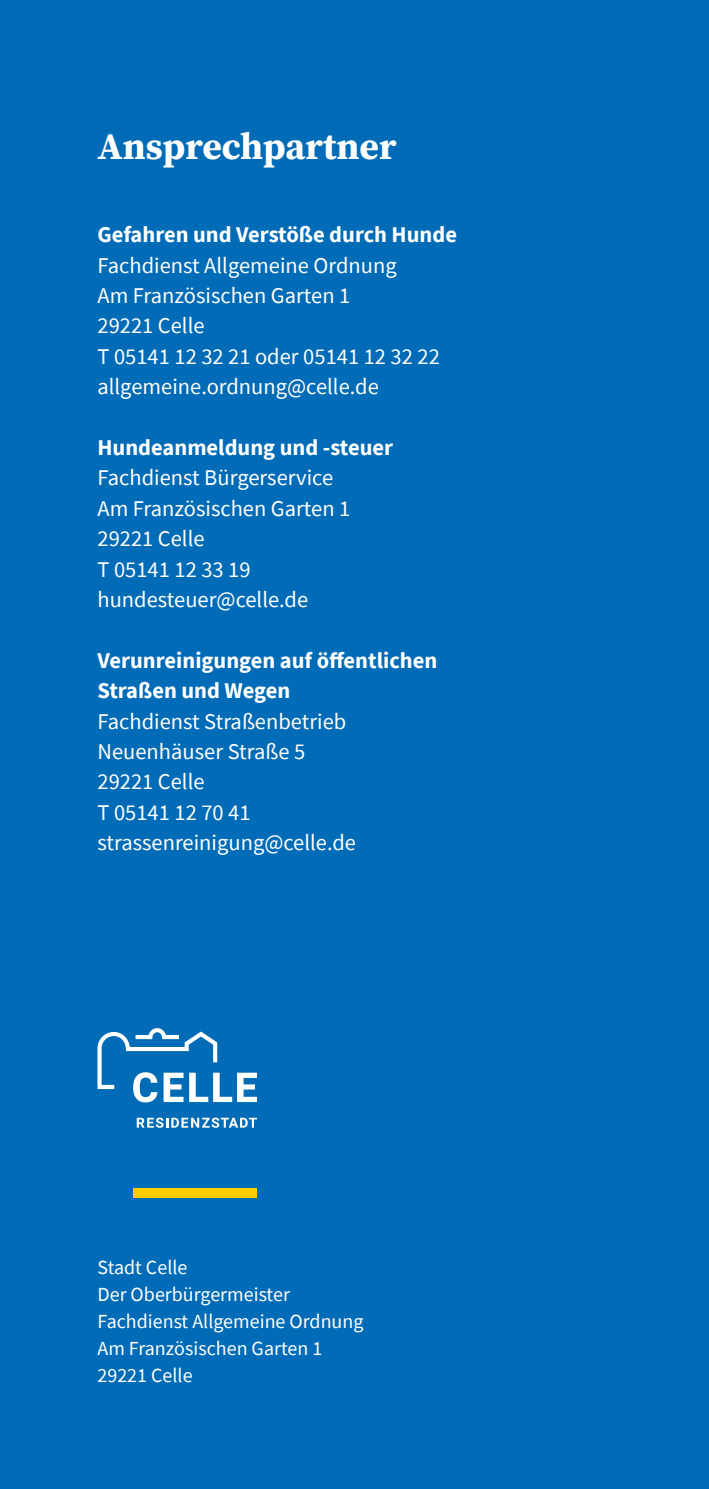
<style>
.page{position:relative;width:709px;height:1489px;background:#fff}
.page>*{position:absolute;margin:0;border:0;box-sizing:border-box;transform-origin:0 0}
.t1{font:700 37.5px "Source Serif Pro";color:#fff}
.t2{font:22.5px/30.5px "Source Sans Pro";color:#fff}
.t3{font:700 22.5px/30.2px "Source Sans Pro";color:#fff}
.t4{font:20px/27px "Source Sans Pro";color:#fff}
</style>
<div class="page">
<div style="left:0;top:0;width:709px;height:1488px;background:#006bb6"></div>
<svg style="left:97px;top:1028px;width:160px;height:74px"></svg>
<svg style="left:137px;top:1117px;width:120px;height:10px"></svg>
<div style="left:133px;top:1187px;width:124px;height:10px;background:#ffcd00"></div>
<h1 class="t1" style="left:97px;top:120px;width:300px">Ansprechpartner</h1>
<p class="t3" style="left:97px;top:219px;width:361px">Gefahren und Verstöße durch Hunde</p>
<p class="t2" style="left:97px;top:250px;width:344px">Fachdienst Allgemeine Ordnung<br>Am Französischen Garten 1<br>29221 Celle<br>T 05141 12 32 21 oder 05141 12 32 22 allgemeine.ordnung@celle.de</p>
<p class="t3" style="left:97px;top:432px;width:297px">Hundeanmeldung und -steuer</p>
<p class="t2" style="left:97px;top:462px;width:254px">Fachdienst Bürgerservice<br>Am Französischen Garten 1<br>29221 Celle<br>T 05141 12 33 19 hundesteuer@celle.de</p>
<p class="t3" style="left:97px;top:644px;width:341px">Verunreinigungen auf öffentlichen<br>Straßen und Wegen</p>
<p class="t2" style="left:97px;top:705px;width:260px">Fachdienst Straßenbetrieb<br>Neuenhäuser Straße 5<br>29221 Celle<br>T 05141 12 70 41 strassenreinigung@celle.de</p>
<p class="t4" style="left:97px;top:1253px;width:267px">Stadt Celle<br>Der Oberbürgermeister<br>Fachdienst Allgemeine Ordnung<br>Am Französischen Garten 1<br>29221 Celle</p>
</div>
